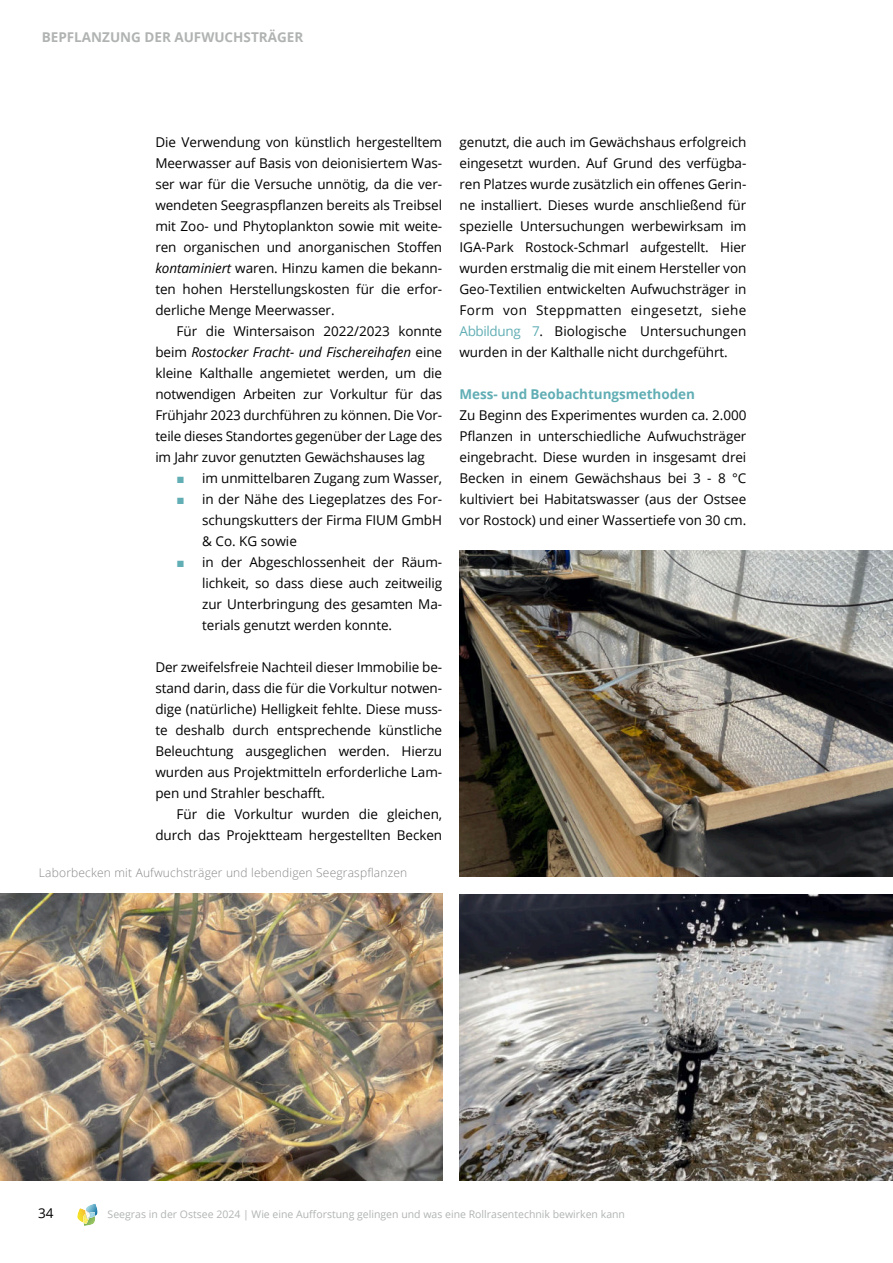
<style>
.page{position:relative;width:893px;height:1263px;background:#fff}
.page>*{position:absolute;margin:0;border:0;box-sizing:border-box;transform-origin:0 0}
.t1{font:13.5px/21px "Open Sans";letter-spacing:-.005em;color:#000;text-align:justify}
.t2{font:700 13.5px "Open Sans";letter-spacing:-.005em;color:#61aeb5}
.t3{font:700 13.5px "Open Sans";color:#b1b3b3}
.t4{font:300 12px "Open Sans";letter-spacing:.015em;color:#878887}
.t5{font:10.5px "Open Sans";color:#b1b3b3}
.s1{font-style:italic}
.s2{font-family:"Arial";color:#61aeb5}
.s3{color:#61aeb5}
</style>
<div class="page">
<svg style="left:77px;top:1203px;width:21px;height:23px"></svg>
<img style="left:459px;top:894px;width:434px;height:286px">
<img style="left:459px;top:550px;width:434px;height:327px">
<img style="left:0;top:893px;width:442px;height:288px">
<p class="t3" style="left:42px;top:28px;width:263px">BEPFLANZUNG DER AUFWUCHSTRÄGER</p>
<p class="t1" style="left:155px;top:131px;width:288px">Die Verwendung von künstlich hergestelltem Meerwasser auf Basis von deionisiertem Was&shy;ser war für die Versuche unnötig, da die ver&shy;wendeten Seegraspflanzen bereits als Treibsel mit Zoo- und Phytoplankton sowie mit weite&shy;ren organischen und anorganischen Stoffen <span class="s1">kontaminiert</span> waren. Hinzu kamen die bekann&shy;ten hohen Herstellungskosten für die erfor&shy;derliche Menge Meerwasser.</p>
<p class="t1" style="left:155px;top:320px;width:288px;text-indent:21px">Für die Wintersaison 2022/2023 konnte beim <span class="s1">Rostocker Fracht- und Fischereihafen</span> eine kleine Kalthalle angemietet werden, um die notwendigen Arbeiten zur Vorkultur für das Frühjahr 2023 durchführen zu können. Die Vor&shy;teile dieses Standortes gegenüber der Lage des im Jahr zuvor genutzten Gewächshauses lag</p>
<p class="t1" style="left:177px;top:467px;width:267px"><span class="s2">■</span> im unmittelbaren Zugang zum Wasser,</p>
<p class="t1" style="left:202px;top:488px;width:242px;text-indent:-26px"><span class="s2">■</span> in der Nähe des Liegeplatzes des For&shy;schungskutters der Firma FIUM GmbH &amp; Co. KG sowie</p>
<p class="t1" style="left:202px;top:551px;width:242px;text-indent:-26px"><span class="s2">■</span> in der Abgeschlossenheit der Räum&shy;lichkeit, so dass diese auch zeitweilig zur Unterbringung des gesamten Ma&shy;terials genutzt werden konnte.</p>
<p class="t1" style="left:155px;top:656px;width:288px">Der zweifelsfreie Nachteil dieser Immobilie be&shy;stand darin, dass die für die Vorkultur notwen&shy;dige (natürliche) Helligkeit fehlte. Diese muss&shy;te deshalb durch entsprechende künstliche Beleuchtung ausgeglichen werden. Hierzu wurden aus Projektmitteln erforderliche Lam&shy;pen und Strahler beschafft.</p>
<p class="t1" style="left:155px;top:803px;width:288px;text-align:right">Für die Vorkultur wurden die gleichen, durch das Projektteam hergestellten Becken</p>
<p class="t4" style="left:39px;top:864px;width:370px">Laborbecken mit Aufwuchsträger und lebendigen Seegraspflanzen</p>
<p class="t1" style="left:460px;top:131px;width:288px">genutzt, die auch im Gewächshaus erfolgreich eingesetzt wurden. Auf Grund des verfügba&shy;ren Platzes wurde zusätzlich ein offenes Gerin&shy;ne installiert. Dieses wurde anschließend für spezielle Untersuchungen werbewirksam im IGA-Park Rostock-Schmarl aufgestellt. Hier wurden erstmalig die mit einem Hersteller von Geo-Textilien entwickelten Aufwuchsträger in Form von Steppmatten eingesetzt, siehe <span class="s3">Abbildung 7</span>. Biologische Untersuchungen wurden in der Kalthalle nicht durchgeführt.</p>
<p class="t2" style="left:460px;top:385px;width:237px">Mess- und Beobachtungsmethoden</p>
<p class="t1" style="left:460px;top:404px;width:288px">Zu Beginn des Experimentes wurden ca. 2.000<br>Pflanzen in unterschiedliche Aufwuchsträger eingebracht. Diese wurden in insgesamt drei Becken in einem Gewächshaus bei 3 - 8 °C kultiviert bei Habitatswasser (aus der Ostsee vor Rostock) und einer Wassertiefe von 30 cm.</p>
<p class="t1" style="left:38px;top:1202px;width:17px">34</p>
<p class="t5" style="left:108px;top:1207px;width:519px">Seegras in der Ostsee 2024 | Wie eine Aufforstung gelingen und was eine Rollrasentechnik bewirken kann</p>
</div>
